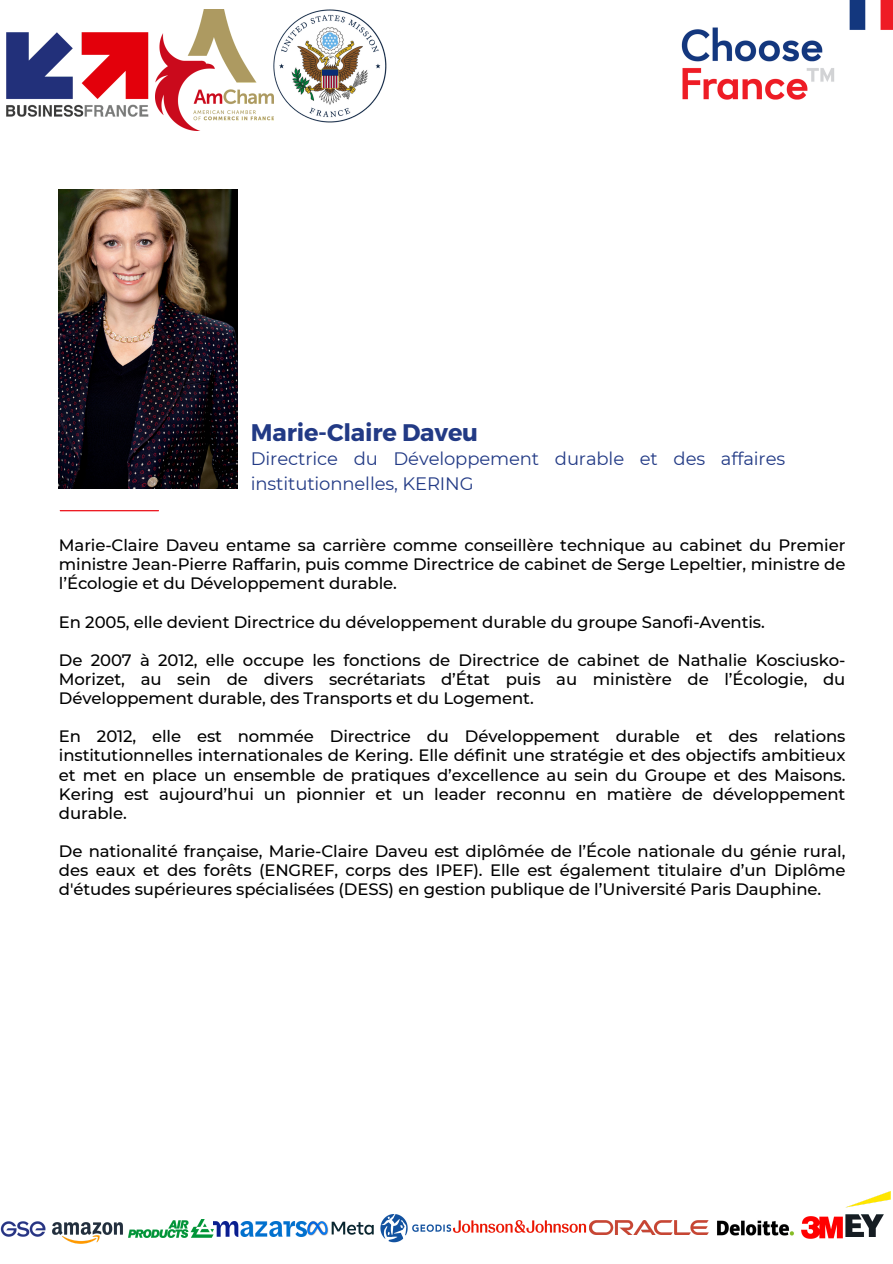
<style>
.page{position:relative;width:893px;height:1264px;background:#fff}
.page>*{position:absolute;margin:0;border:0;box-sizing:border-box;transform-origin:0 0}
.t1{font:700 24px "Montserrat";letter-spacing:-.01em;color:#223a85}
.t2{font:18px/24.8px "Montserrat";letter-spacing:-.005em;color:#223a85}
.t3{font:500 16.5px/19px "Montserrat";letter-spacing:-.005em;color:#000;text-align:justify}
</style>
<div class="page">
<svg style="left:60px;top:510px;width:99px;height:1px"></svg>
<img style="left:59px;top:190px;width:179px;height:299px">
<img style="left:273px;top:9px;width:114px;height:114px">
<img style="left:155px;top:9px;width:118px;height:122px">
<img style="left:6px;top:32px;width:143px;height:85px">
<img style="left:131px;top:1219px;width:82px;height:18px">
<img style="left:213px;top:1221px;width:93px;height:15px">
<img style="left:453px;top:1220px;width:134px;height:13px">
<img style="left:0;top:1221px;width:43px;height:16px">
<img style="left:845px;top:1191px;width:45px;height:45px">
<img style="left:43px;top:1222px;width:88px;height:22px">
<img style="left:589px;top:1220px;width:119px;height:14px">
<img style="left:306px;top:1221px;width:68px;height:15px">
<img style="left:801px;top:1216px;width:41px;height:21px">
<img style="left:717px;top:1220px;width:77px;height:16px">
<img style="left:380px;top:1214px;width:72px;height:29px">
<img style="left:681px;top:0;width:211px;height:100px">
<p class="t1" style="left:251px;top:417px;width:229px">Marie-Claire Daveu</p>
<p class="t2" style="left:251px;top:446px;width:536px">Directrice du Développement durable et des affaires institutionnelles, KERING</p>
<p class="t3" style="left:59px;top:535px;width:787px">Marie-Claire Daveu entame sa carrière comme conseillère technique au cabinet du Premier ministre Jean-Pierre Raffarin, puis comme Directrice de cabinet de Serge Lepeltier, ministre de l’Écologie et du Développement durable.</p>
<p class="t3" style="left:59px;top:612px;width:707px">En 2005, elle devient Directrice du développement durable du groupe Sanofi-Aventis.</p>
<p class="t3" style="left:59px;top:650px;width:787px">De 2007 à 2012, elle occupe les fonctions de Directrice de cabinet de Nathalie Kosciusko-Morizet, au sein de divers secrétariats d’État puis au ministère de l’Écologie, du Développement durable, des Transports et du Logement.</p>
<p class="t3" style="left:59px;top:727px;width:787px">En 2012, elle est nommée Directrice du Développement durable et des relations institutionnelles internationales de Kering. Elle définit une stratégie et des objectifs ambitieux et met en place un ensemble de pratiques d’excellence au sein du Groupe et des Maisons.<br>Kering est aujourd’hui un pionnier et un leader reconnu en matière de développement durable.</p>
<p class="t3" style="left:59px;top:841px;width:787px">De nationalité française, Marie-Claire Daveu est diplômée de l’École nationale du génie rural, des eaux et des forêts (ENGREF, corps des IPEF). Elle est également titulaire d’un Diplôme d'études supérieures spécialisées (DESS) en gestion publique de l’Université Paris Dauphine.</p>
</div>
